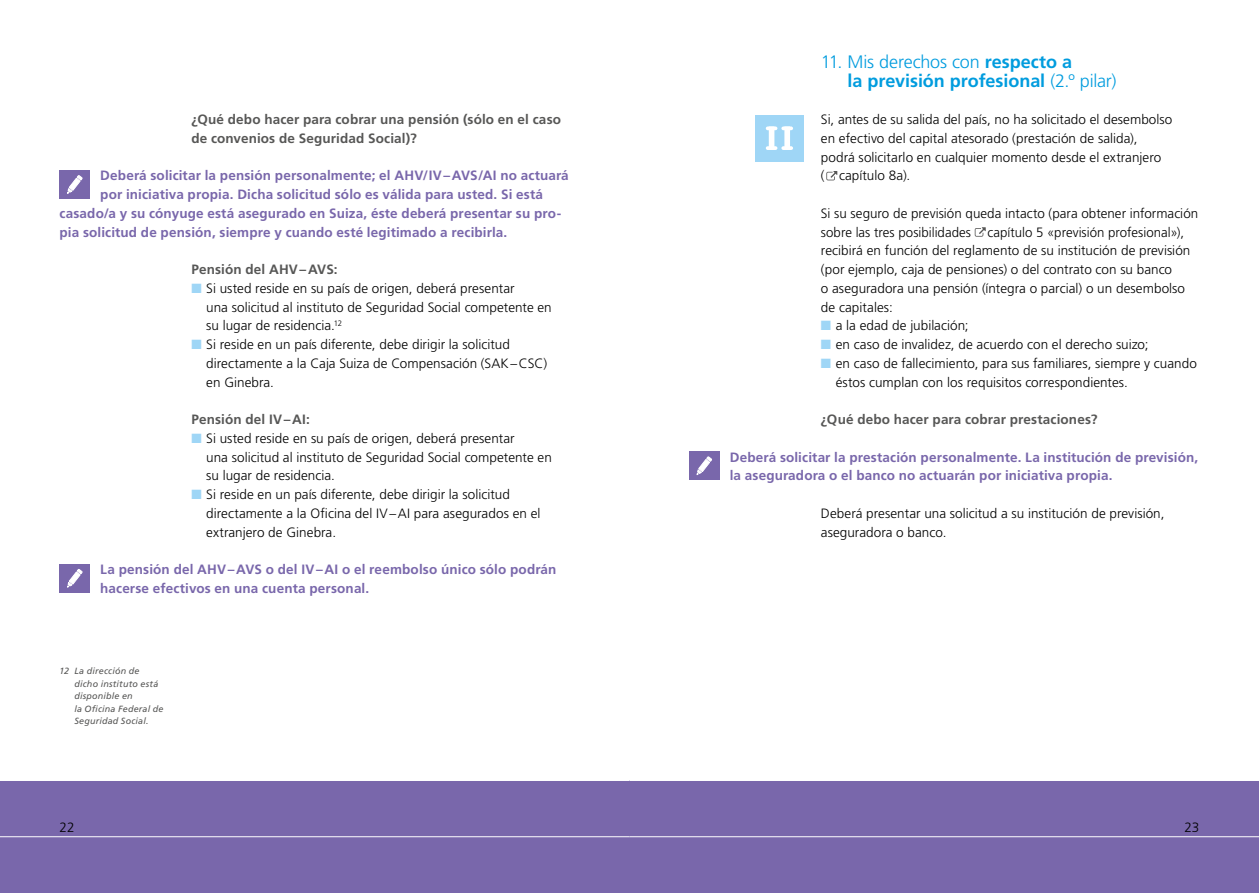
<style>
.page{position:relative;width:1259px;height:893px;background:#fff}
.page>*{position:absolute;margin:0;border:0;box-sizing:border-box;transform-origin:0 0}
.t1{font:700 18px/18.8px "Frutiger LT Std";letter-spacing:-.005em;color:#009cde}
.t2{font:300 13.5px/18.8px "Frutiger LT Std";letter-spacing:.005em;color:#000}
.t3{font:700 13.5px/18.8px "Frutiger LT Std";letter-spacing:.01em;color:#7967ab}
.t4{font:700 13.5px/18.8px "Frutiger LT Std";letter-spacing:.01em;color:#575756}
.t5{font:italic 9px/12.5px "Frutiger LT Std";letter-spacing:.02em;color:#575756}
.s1{color:#9fd6f6}
.s2{font-weight:300}
</style>
<div class="page">
<div style="left:0;top:780px;width:629px;height:113px;background:#7967ab"></div>
<div style="left:629px;top:780px;width:630px;height:113px;background:#7967ab"></div>
<hr style="left:0;top:780px;width:629px;height:1px;background:#fff">
<hr style="left:0;top:836px;width:629px;height:1px;background:#fff">
<hr style="left:629px;top:780px;width:630px;height:1px;background:#fff">
<hr style="left:629px;top:836px;width:630px;height:1px;background:#fff">
<div style="left:755px;top:115px;width:49px;height:47px;background:#9fd6f6"></div>
<div style="left:784px;top:126px;width:6px;height:24px;background:#fff"></div>
<svg style="left:783px;top:126px;width:8px;height:4px"></svg>
<div style="left:769px;top:126px;width:5px;height:24px;background:#fff"></div>
<svg style="left:767px;top:126px;width:8px;height:4px"></svg>
<svg style="left:767px;top:146px;width:8px;height:4px"></svg>
<div style="left:60px;top:170px;width:30px;height:29px;background:#7967ab"></div>
<svg style="left:67px;top:175px;width:15px;height:19px"></svg>
<div style="left:60px;top:564px;width:30px;height:29px;background:#7967ab"></div>
<svg style="left:67px;top:569px;width:15px;height:19px"></svg>
<svg style="left:826px;top:171px;width:11px;height:9px"></svg>
<svg style="left:974px;top:227px;width:11px;height:10px"></svg>
<div style="left:689px;top:451px;width:30px;height:29px;background:#7967ab"></div>
<svg style="left:696px;top:456px;width:16px;height:19px"></svg>
<p class="t4" style="left:191px;top:110px;width:371px">¿Qué debo hacer para cobrar una pensión (sólo en el caso de convenios de Seguridad Social)?</p>
<p class="t3" style="left:100px;top:166px;width:470px">Deberá solicitar la pensión personalmente; el AHV/IV–AVS/AI no actuará</p>
<p class="t3" style="left:100px;top:185px;width:444px">por iniciativa propia. Dicha solicitud sólo es válida para usted. Si está</p>
<p class="t3" style="left:60px;top:204px;width:503px">casado/a y su cónyuge está asegurado en Suiza, éste deberá presentar su pro-</p>
<p class="t3" style="left:60px;top:223px;width:449px">pia solicitud de pensión, siempre y cuando esté legitimado a recibirla.</p>
<p class="t4" style="left:191px;top:260px;width:148px">Pensión del AHV–AVS:</p>
<p class="t2" style="left:206px;top:279px;width:347px;text-indent:-15px"><span class="s1">■</span> Si usted reside en su país de origen, deberá presentar<br>una solicitud al instituto de Seguridad Social competente en su lugar de residencia.<sup>12</sup></p>
<p class="t2" style="left:206px;top:335px;width:342px;text-indent:-15px"><span class="s1">■</span> Si reside en un país diferente, debe dirigir la solicitud directamente a la Caja Suiza de Compensación (SAK–CSC) en Ginebra.</p>
<p class="t4" style="left:191px;top:410px;width:120px">Pensión del IV–AI:</p>
<p class="t2" style="left:206px;top:429px;width:347px;text-indent:-15px"><span class="s1">■</span> Si usted reside en su país de origen, deberá presentar<br>una solicitud al instituto de Seguridad Social competente en su lugar de residencia.</p>
<p class="t2" style="left:206px;top:485px;width:336px;text-indent:-15px"><span class="s1">■</span> Si reside en un país diferente, debe dirigir la solicitud directamente a la Oficina del IV–AI para asegurados en el extranjero de Ginebra.</p>
<p class="t3" style="left:100px;top:560px;width:458px">La pensión del AHV–AVS o del IV–AI o el reembolso único sólo podrán hacerse efectivos en una cuenta personal.</p>
<p class="t5" style="left:74px;top:665px;width:91px;text-indent:-15px">12 La dirección de dicho instituto está disponible en<br>la Oficina Federal de<br>Seguridad Social.</p>
<h1 class="t1" style="left:847px;top:52px;width:270px;text-indent:-27px"><span class="s2">11. Mis derechos con</span> respecto a<br>la previsión profesional <span class="s2">(2.º pilar)</span></h1>
<p class="t2" style="left:821px;top:110px;width:353px">Si, antes de su salida del país, no ha solicitado el desembolso en efectivo del capital atesorado (prestación de salida), podrá solicitarlo en cualquier momento desde el extranjero<br>( capítulo 8a).</p>
<p class="t2" style="left:821px;top:204px;width:379px">Si su seguro de previsión queda intacto (para obtener información sobre las tres posibilidades capítulo 5 «previsión profesional»), recibirá en función del reglamento de su institución de previsión (por ejemplo, caja de pensiones) o del contrato con su banco<br>o aseguradora una pensión (íntegra o parcial) o un desembolso de capitales:</p>
<p class="t2" style="left:821px;top:317px;width:149px"><span class="s1">■</span> a la edad de jubilación;</p>
<p class="t2" style="left:821px;top:335px;width:329px"><span class="s1">■</span> en caso de invalidez, de acuerdo con el derecho suizo;</p>
<p class="t2" style="left:836px;top:354px;width:362px;text-indent:-15px"><span class="s1">■</span> en caso de fallecimiento, para sus familiares, siempre y cuando éstos cumplan con los requisitos correspondientes.</p>
<p class="t4" style="left:821px;top:410px;width:278px">¿Qué debo hacer para cobrar prestaciones?</p>
<p class="t3" style="left:730px;top:448px;width:470px">Deberá solicitar la prestación personalmente. La institución de previsión, la aseguradora o el banco no actuarán por iniciativa propia.</p>
<p class="t2" style="left:821px;top:504px;width:345px">Deberá presentar una solicitud a su institución de previsión, aseguradora o banco.</p>
<p class="t2" style="left:60px;top:818px;width:16px">22</p>
<p class="t2" style="left:1184px;top:818px;width:16px">23</p>
</div>
